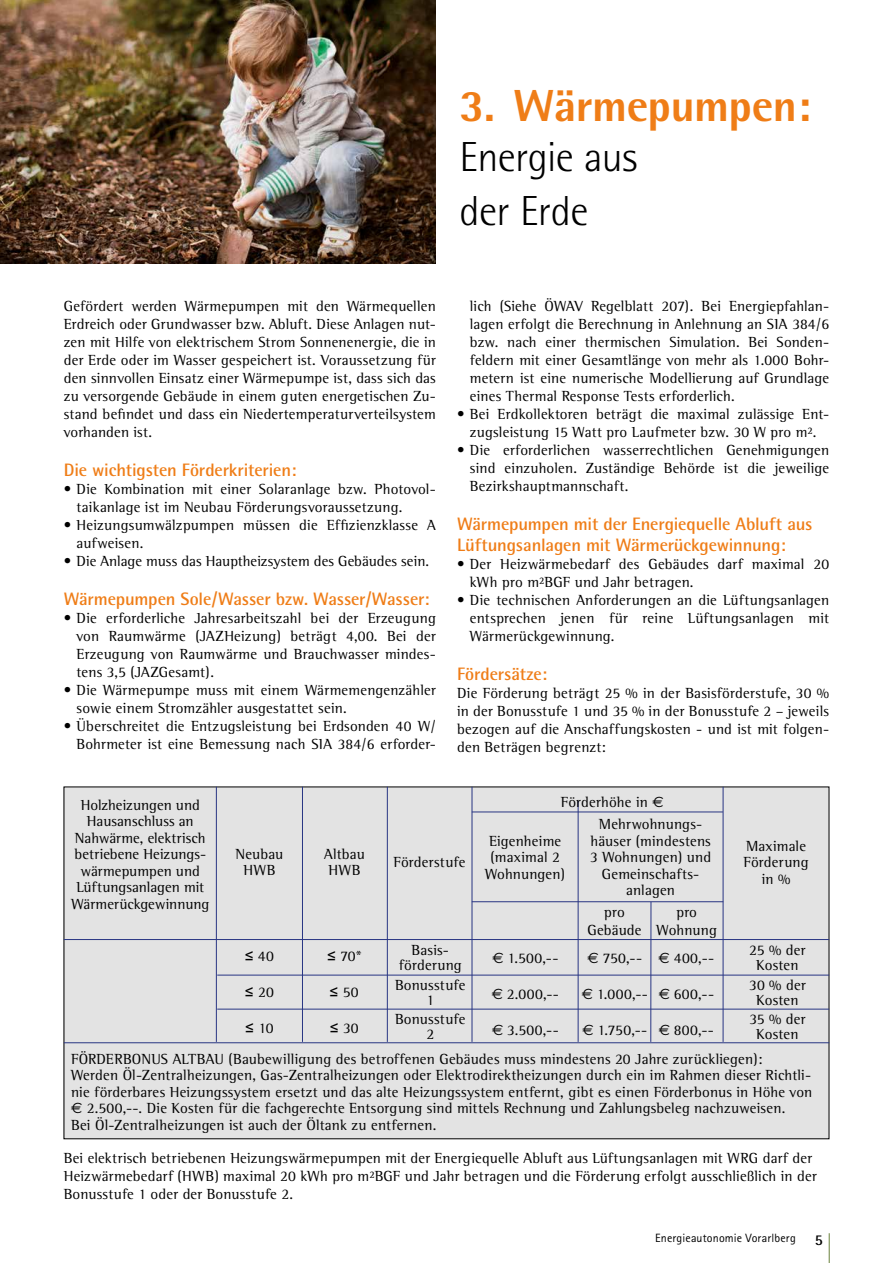
<style>
.page{position:relative;width:893px;height:1263px;background:#fff}
.page>*{position:absolute;margin:0;border:0;box-sizing:border-box;transform-origin:0 0}
.t1{font:800 45px "Rotis Semi Sans";letter-spacing:-.015em;color:#ef7d17}
.t2{font:300 42px/54px "Rotis Semi Sans";letter-spacing:-.015em;color:#000}
.t3{font:700 18px/21px "Rotis Semi Sans";letter-spacing:-.01em;color:#ef7d17}
.t4{font:15px/18px "Rotis Semi Serif";letter-spacing:.01em;color:#000;text-align:center}
.t5{font:700 15px "Rotis Semi Sans";color:#000}
.t6{font:12px "Rotis Sans Serif";letter-spacing:.015em;color:#000}
.s1{font-family:"Arial Unicode MS"}
.s2{font-family:"Euro Sans"}
</style>
<div class="page">
<hr style="left:829px;top:1233px;width:1px;height:30px;background:#6a813b">
<img style="left:0;top:0;width:436px;height:264px">
<div style="left:64px;top:787px;width:765px;height:352px;background:#e3e3e3"></div>
<hr style="left:472px;top:901px;width:251px;height:1px;background:#283583">
<hr style="left:217px;top:975px;width:612px;height:1px;background:#283583">
<hr style="left:217px;top:1009px;width:612px;height:1px;background:#283583">
<hr style="left:64px;top:939px;width:765px;height:1px;background:#283583">
<hr style="left:64px;top:1042px;width:765px;height:1px;background:#283583">
<hr style="left:472px;top:812px;width:251px;height:1px;background:#283583">
<hr style="left:302px;top:787px;width:1px;height:255px;background:#283583">
<hr style="left:216px;top:787px;width:1px;height:255px;background:#283583">
<hr style="left:387px;top:787px;width:1px;height:255px;background:#283583">
<hr style="left:472px;top:787px;width:1px;height:255px;background:#283583">
<hr style="left:578px;top:801px;width:1px;height:241px;background:#283583">
<hr style="left:650px;top:902px;width:1px;height:140px;background:#283583">
<hr style="left:723px;top:787px;width:1px;height:255px;background:#283583">
<h1 class="t1" style="left:460px;top:77px;width:353px">3. Wärmepumpen:</h1>
<h2 class="t2" style="left:460px;top:130px;width:179px">Energie aus der Erde</h2>
<p class="t4" style="left:64px;top:297px;width:374px;text-align:justify">Gefördert werden Wärmepumpen mit den Wärmequellen Erdreich oder Grundwasser bzw. Abluft. Diese Anlagen nut&shy;zen mit Hilfe von elektrischem Strom Sonnenenergie, die in der Erde oder im Wasser gespeichert ist. Voraussetzung für den sinnvollen Einsatz einer Wärmepumpe ist, dass sich das zu versorgende Gebäude in einem guten energetischen Zu&shy;stand befindet und dass ein Niedertemperaturverteilsystem vorhanden ist.</p>
<p class="t3" style="left:64px;top:459px;width:234px">Die wichtigsten Förderkriterien:</p>
<p class="t4" style="left:77px;top:480px;width:361px;text-align:left;text-indent:-13px">• Die Kombination mit einer Solaranlage bzw. Photovol&shy;taikanlage ist im Neubau Förderungsvoraussetzung.</p>
<p class="t4" style="left:77px;top:516px;width:361px;text-align:left;text-indent:-13px">• Heizungsumwälzpumpen müssen die Effizienzklasse A aufweisen.</p>
<p class="t4" style="left:64px;top:552px;width:367px">• Die Anlage muss das Hauptheizsystem des Gebäudes sein.</p>
<p class="t3" style="left:64px;top:588px;width:367px">Wärmepumpen Sole/Wasser bzw. Wasser/Wasser:</p>
<p class="t4" style="left:77px;top:609px;width:361px;text-align:justify;text-indent:-13px">• Die erforderliche Jahresarbeitszahl bei der Erzeugung von Raumwärme (JAZHeizung) beträgt 4,00. Bei der Erzeugung von Raumwärme und Brauchwasser mindes&shy;tens 3,5 (JAZGesamt).</p>
<p class="t4" style="left:77px;top:681px;width:361px;text-align:left;text-indent:-13px">• Die Wärmepumpe muss mit einem Wärmemengenzähler sowie einem Stromzähler ausgestattet sein.</p>
<p class="t4" style="left:64px;top:717px;width:374px;text-align:right">• Überschreitet die Entzugsleistung bei Erdsonden 40 W/<br>Bohrmeter ist eine Bemessung nach SIA 384/6 erforder-</p>
<p class="t4" style="left:470px;top:297px;width:361px;text-align:justify">lich (Siehe ÖWAV Regelblatt 207). Bei Energiepfahlan&shy;lagen erfolgt die Berechnung in Anlehnung an SIA 384/6 bzw. nach einer thermischen Simulation. Bei Sonden&shy;feldern mit einer Gesamtlänge von mehr als 1.000 Bohr&shy;metern ist eine numerische Modellierung auf Grundlage eines Thermal Response Tests erforderlich.</p>
<p class="t4" style="left:457px;top:405px;width:374px">• Bei Erdkollektoren beträgt die maximal zulässige Ent&shy;zugsleistung 15 Watt pro Laufmeter bzw. 30 W pro m².</p>
<p class="t4" style="left:470px;top:441px;width:361px;text-align:justify;text-indent:-13px">• Die erforderlichen wasserrechtlichen Genehmigungen sind einzuholen. Zuständige Behörde ist die jeweilige Bezirkshauptmannschaft.</p>
<p class="t3" style="left:457px;top:513px;width:357px">Wärmepumpen mit der Energiequelle Abluft aus<br>Lüftungsanlagen mit Wärmerückgewinnung:</p>
<p class="t4" style="left:470px;top:555px;width:361px;text-align:left;text-indent:-13px">• Der Heizwärmebedarf des Gebäudes darf maximal 20 kWh pro m²BGF und Jahr betragen.</p>
<p class="t4" style="left:470px;top:591px;width:361px;text-align:justify;text-indent:-13px">• Die technischen Anforderungen an die Lüftungsanlagen entsprechen jenen für reine Lüftungsanlagen mit Wärmerückgewinnung.</p>
<p class="t3" style="left:457px;top:663px;width:91px">Fördersätze:</p>
<p class="t4" style="left:457px;top:684px;width:374px;text-align:justify">Die Förderung beträgt 25 % in der Basisförderstufe, 30 % in der Bonusstufe 1 und 35 % in der Bonusstufe 2 – jeweils bezogen auf die Anschaffungskosten - und ist mit folgen&shy;den Beträgen begrenzt:</p>
<p class="t4" style="left:71px;top:796px;width:139px;line-height:16.5px">Holzheizungen und<br>Hausanschluss an<br>Nahwärme, elektrisch betriebene Heizungs&shy;wärmepumpen und<br>Lüftungsanlagen mit<br>Wärmerückgewinnung</p>
<p class="t4" style="left:235px;top:845px;width:49px;line-height:16.5px">Neubau<br>HWB</p>
<p class="t4" style="left:324px;top:845px;width:42px;line-height:16.5px;text-align:left">Altbau<br>HWB</p>
<p class="t4" style="left:393px;top:853px;width:74px">Förderstufe</p>
<p class="t4" style="left:245px;top:947px;width:31px"><span class="s1">≤</span> 40</p>
<p class="t4" style="left:245px;top:983px;width:30px"><span class="s1">≤</span> 20</p>
<p class="t4" style="left:245px;top:1019px;width:30px"><span class="s1">≤</span> 10</p>
<p class="t4" style="left:327px;top:947px;width:36px"><span class="s1">≤</span> 70*</p>
<p class="t4" style="left:330px;top:983px;width:31px"><span class="s1">≤</span> 50</p>
<p class="t4" style="left:330px;top:1019px;width:30px"><span class="s1">≤</span> 30</p>
<p class="t4" style="left:399px;top:943px;width:64px;line-height:15px">Basis&shy;förderung</p>
<p class="t4" style="left:395px;top:977px;width:72px;line-height:15px">Bonusstufe<br>1</p>
<p class="t4" style="left:395px;top:1012px;width:72px;line-height:15px">Bonusstufe<br>2</p>
<p class="t4" style="left:561px;top:792px;width:104px">Förderhöhe in <span class="s2">€</span></p>
<p class="t4" style="left:485px;top:832px;width:81px;line-height:16.5px">Eigenheime (maximal 2<br>Wohnungen)</p>
<p class="t4" style="left:492px;top:949px;width:68px"><span class="s2">€</span> 1.500,--</p>
<p class="t4" style="left:492px;top:985px;width:69px"><span class="s2">€</span> 2.000,--</p>
<p class="t4" style="left:492px;top:1021px;width:68px"><span class="s2">€</span> 3.500,--</p>
<p class="t4" style="left:590px;top:816px;width:123px;line-height:16.5px">Mehrwohnungs&shy;häuser (mindestens<br>3 Wohnungen) und<br>Gemeinschafts&shy;anlagen</p>
<p class="t4" style="left:587px;top:903px;width:56px">pro<br>Gebäude</p>
<p class="t4" style="left:657px;top:903px;width:62px">pro<br>Wohnung</p>
<p class="t4" style="left:588px;top:949px;width:56px"><span class="s2">€</span> 750,--</p>
<p class="t4" style="left:582px;top:985px;width:68px"><span class="s2">€</span> 1.000,--</p>
<p class="t4" style="left:582px;top:1021px;width:66px"><span class="s2">€</span> 1.750,--</p>
<p class="t4" style="left:659px;top:949px;width:57px"><span class="s2">€</span> 400,--</p>
<p class="t4" style="left:659px;top:985px;width:57px"><span class="s2">€</span> 600,--</p>
<p class="t4" style="left:659px;top:1021px;width:57px"><span class="s2">€</span> 800,--</p>
<p class="t4" style="left:743px;top:837px;width:67px;line-height:16.5px">Maximale<br>Förderung in %</p>
<p class="t4" style="left:749px;top:943px;width:58px;line-height:15px">25 % der<br>Kosten</p>
<p class="t4" style="left:749px;top:977px;width:58px;line-height:15px">30 % der<br>Kosten</p>
<p class="t4" style="left:749px;top:1012px;width:58px;line-height:15px">35 % der<br>Kosten</p>
<p class="t4" style="left:71px;top:1050px;width:743px;line-height:16.5px;text-align:left">FÖRDERBONUS ALTBAU (Baubewilligung des betroffenen Gebäudes muss mindestens 20 Jahre zurückliegen):<br>Werden Öl-Zentralheizungen, Gas-Zentralheizungen oder Elektrodirektheizungen durch ein im Rahmen dieser Richtli&shy;nie förderbares Heizungssystem ersetzt und das alte Heizungssystem entfernt, gibt es einen Förderbonus in Höhe von <span class="s2">€</span> 2.500,--. Die Kosten für die fachgerechte Entsorgung sind mittels Rechnung und Zahlungsbeleg nachzuweisen.<br>Bei Öl-Zentralheizungen ist auch der Öltank zu entfernen.</p>
<p class="t4" style="left:64px;top:1148px;width:754px;text-align:left">Bei elektrisch betriebenen Heizungswärmepumpen mit der Energiequelle Abluft aus Lüftungsanlagen mit WRG darf der<br>Heizwärmebedarf (HWB) maximal 20 kWh pro m²BGF und Jahr betragen und die Förderung erfolgt ausschließlich in der<br>Bonusstufe 1 oder der Bonusstufe 2.</p>
<p class="t6" style="left:655px;top:1231px;width:142px">Energieautonomie Vorarlberg</p>
<p class="t5" style="left:815px;top:1230px;width:10px">5</p>
</div>
